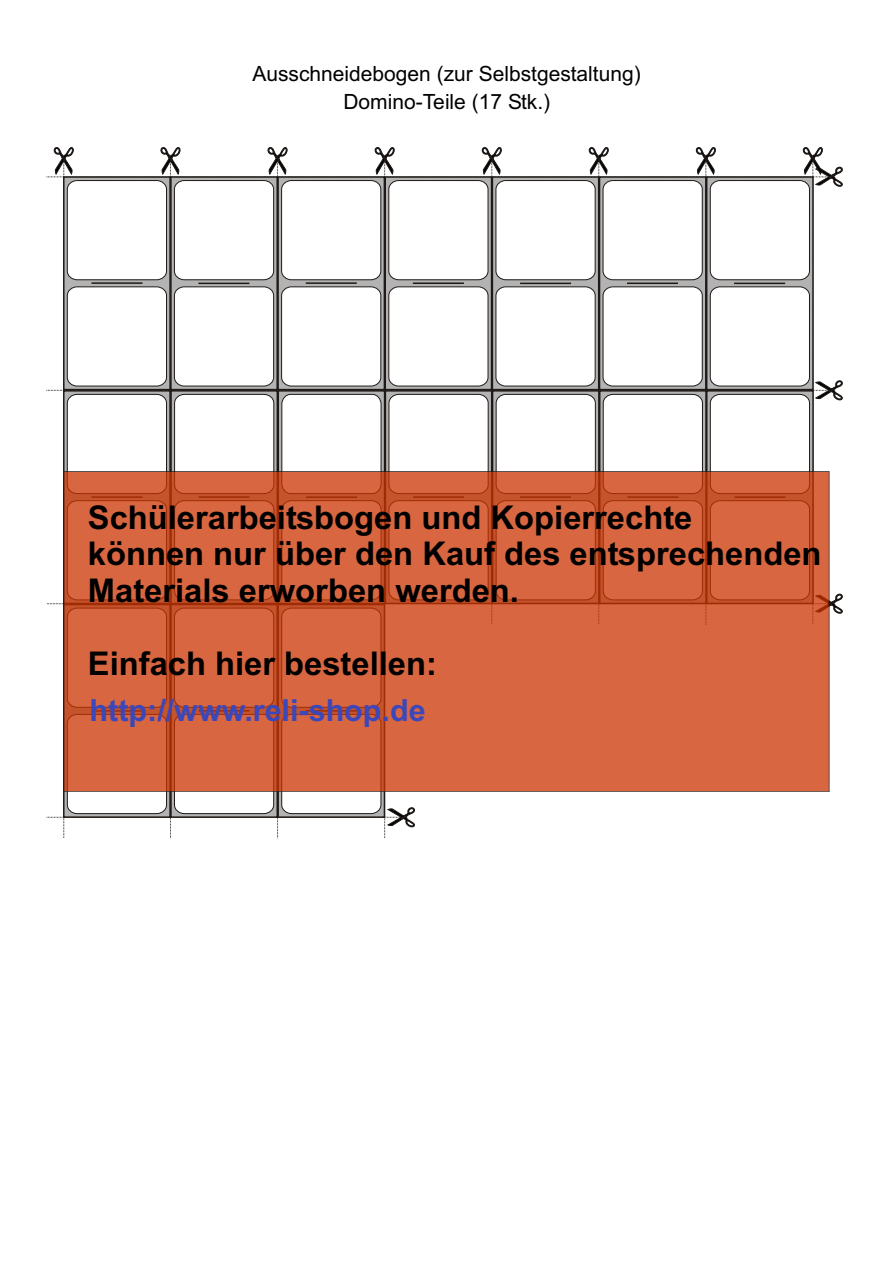
<style>
.page{position:relative;width:894px;height:1263px;background:#fff}
.page>*{position:absolute;margin:0;border:0;box-sizing:border-box;transform-origin:0 0}
.t1{font:700 32.7px/36.6px "Arial";color:#000}
.t2{font:700 30.45px "Arial";color:#3b47ba}
.t3{font:21px "Arial";color:#000}
</style>
<div class="page">
<svg style="left:46px;top:147px;width:797px;height:691px"></svg>
<svg style="left:63px;top:390px;width:107px;height:214px"></svg>
<div style="left:67px;top:394px;width:100px;height:100px;background:#fff;border:1px solid #1f1a17;border-radius:9px"></div>
<svg style="left:63px;top:176px;width:107px;height:214px;fill:#b0b0b0"></svg>
<div style="left:67px;top:180px;width:100px;height:100px;background:#fff;border:1px solid #1f1a17;border-radius:9px"></div>
<div style="left:67px;top:286px;width:100px;height:100px;background:#fff;border:1px solid #1f1a17;border-radius:9px"></div>
<hr style="left:91px;top:282px;width:51px;height:2px;background:#1f1a17">
<svg style="left:385px;top:390px;width:107px;height:81px"></svg>
<div style="left:389px;top:394px;width:100px;height:100px;background:#fff;border:1px solid #1f1a17;border-radius:9px"></div>
<svg style="left:599px;top:176px;width:107px;height:214px;fill:#acabab"></svg>
<div style="left:603px;top:180px;width:100px;height:100px;background:#fff;border:1px solid #1f1a17;border-radius:9px"></div>
<div style="left:603px;top:286px;width:100px;height:100px;background:#fff;border:1px solid #1f1a17;border-radius:9px"></div>
<hr style="left:627px;top:283px;width:51px;height:1px;background:#1f1a17">
<svg style="left:63px;top:604px;width:107px;height:214px"></svg>
<div style="left:67px;top:714px;width:100px;height:100px;background:#fff;border:1px solid #1f1a17;border-radius:9px"></div>
<svg style="left:170px;top:176px;width:107px;height:214px"></svg>
<div style="left:174px;top:180px;width:100px;height:100px;background:#fff;border:1px solid #1f1a17;border-radius:9px"></div>
<div style="left:174px;top:286px;width:100px;height:100px;background:#fff;border:1px solid #1f1a17;border-radius:9px"></div>
<hr style="left:198px;top:283px;width:51px;height:1px;background:#1f1a17">
<svg style="left:170px;top:792px;width:107px;height:26px"></svg>
<div style="left:174px;top:714px;width:100px;height:100px;background:#fff;border:1px solid #1f1a17;border-radius:9px"></div>
<svg style="left:492px;top:176px;width:107px;height:214px"></svg>
<div style="left:496px;top:286px;width:100px;height:100px;background:#fff;border:1px solid #1f1a17;border-radius:9px"></div>
<div style="left:496px;top:180px;width:100px;height:100px;background:#fff;border:1px solid #1f1a17;border-radius:9px"></div>
<hr style="left:520px;top:283px;width:51px;height:1px;background:#1f1a17">
<svg style="left:277px;top:176px;width:108px;height:214px"></svg>
<div style="left:281px;top:180px;width:100px;height:100px;background:#fff;border:1px solid #1f1a17;border-radius:9px"></div>
<div style="left:281px;top:286px;width:100px;height:100px;background:#fff;border:1px solid #1f1a17;border-radius:9px"></div>
<hr style="left:306px;top:282px;width:51px;height:2px;background:#1f1a17">
<svg style="left:278px;top:390px;width:107px;height:81px"></svg>
<div style="left:281px;top:394px;width:100px;height:100px;background:#fff;border:1px solid #1f1a17;border-radius:9px"></div>
<svg style="left:707px;top:390px;width:107px;height:81px"></svg>
<div style="left:710px;top:394px;width:100px;height:100px;background:#fff;border:1px solid #1f1a17;border-radius:9px"></div>
<svg style="left:706px;top:176px;width:108px;height:214px"></svg>
<div style="left:710px;top:286px;width:100px;height:100px;background:#fff;border:1px solid #1f1a17;border-radius:9px"></div>
<div style="left:710px;top:180px;width:100px;height:100px;background:#fff;border:1px solid #1f1a17;border-radius:9px"></div>
<hr style="left:734px;top:283px;width:51px;height:1px;background:#1f1a17">
<svg style="left:385px;top:176px;width:107px;height:214px;fill:#b1b1b1"></svg>
<div style="left:388px;top:286px;width:100px;height:100px;background:#fff;border:1px solid #1f1a17;border-radius:9px"></div>
<div style="left:388px;top:180px;width:100px;height:100px;background:#fff;border:1px solid #1f1a17;border-radius:9px"></div>
<hr style="left:413px;top:283px;width:51px;height:1px;background:#1f1a17">
<svg style="left:170px;top:390px;width:108px;height:81px"></svg>
<div style="left:174px;top:394px;width:100px;height:100px;background:#fff;border:1px solid #1f1a17;border-radius:9px"></div>
<svg style="left:277px;top:792px;width:108px;height:26px"></svg>
<div style="left:281px;top:714px;width:100px;height:100px;background:#fff;border:1px solid #1f1a17;border-radius:9px"></div>
<svg style="left:492px;top:390px;width:107px;height:81px"></svg>
<div style="left:496px;top:394px;width:100px;height:100px;background:#fff;border:1px solid #1f1a17;border-radius:9px"></div>
<svg style="left:599px;top:390px;width:108px;height:81px"></svg>
<div style="left:603px;top:394px;width:100px;height:100px;background:#fff;border:1px solid #1f1a17;border-radius:9px"></div>
<div style="left:64px;top:471px;width:765px;height:321px;background:#c30;border:1px solid #1f1a17;opacity:.75"></div>
<p class="t3" style="left:252px;top:66px;width:390px">Ausschneidebogen (zur Selbstgestaltung)</p>
<p class="t3" style="left:343px;top:93px;width:208px">Domino-Teile (17 Stk.)</p>
<p class="t1" style="left:88px;top:502px;width:735px">Schülerarbeitsbogen und Kopierrechte<br>können nur über den Kauf des entsprechenden<br>Materials erworben werden.</p>
<p class="t1" style="left:88px;top:648px;width:351px">Einfach hier bestellen:</p>
<p class="t2" style="left:90px;top:699px;width:337px">http://www.reli-shop.de</p>
</div>
